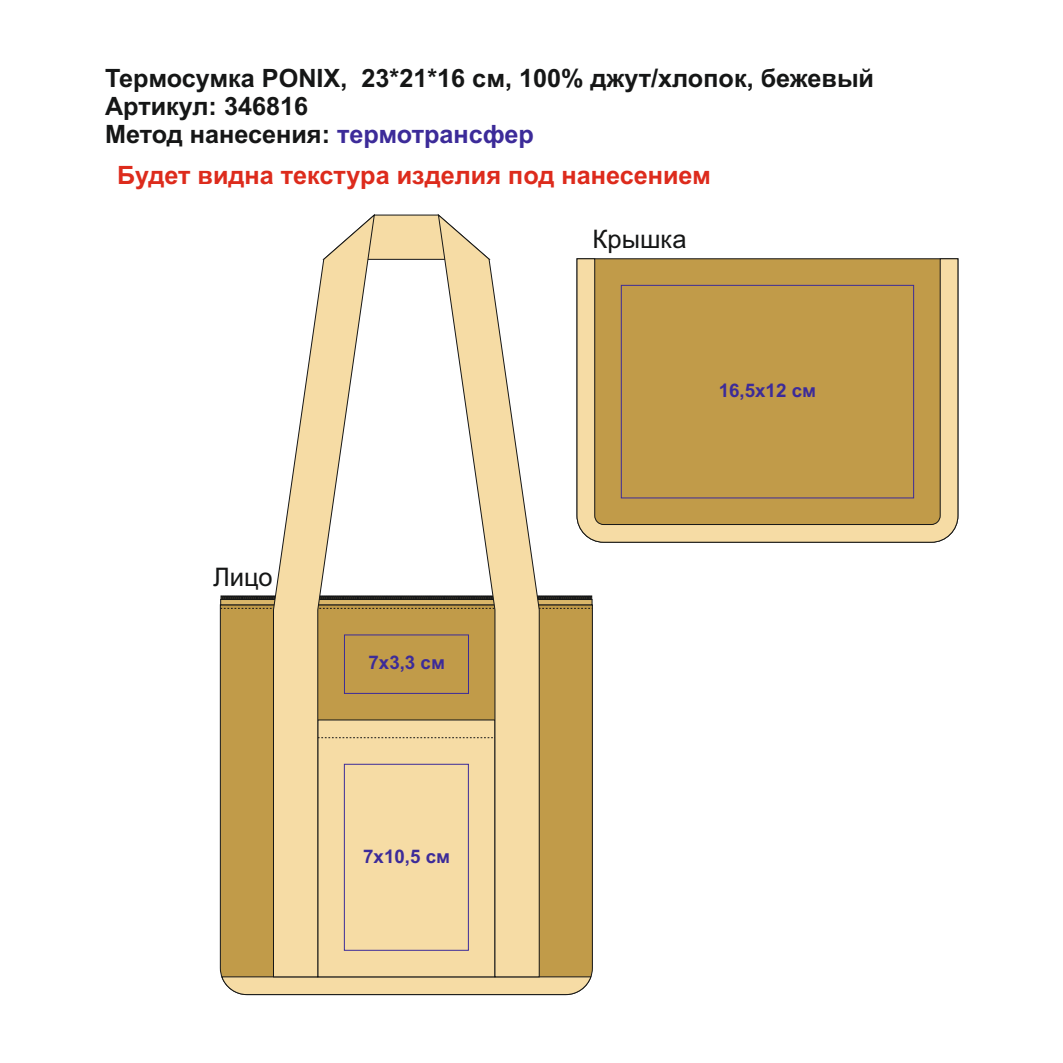
<style>
.page{position:relative;width:1063px;height:1063px;background:#fff}
.page>*{position:absolute;margin:0;border:0;box-sizing:border-box;transform-origin:0 0}
.t1{font:25.56px "Arial";color:#151616}
.t2{font:700 25.25px/28.2px "Arial";color:#151616}
.t3{font:700 25.25px "Arial";color:#dd2b1c}
.t4{font:700 18.75px "Arial";color:#3c2b99}
.s1{color:#3c2b99}
</style>
<div class="page">
<div style="left:220px;top:604px;width:373px;height:374px;background:#c19b49"></div>
<svg style="left:221px;top:976px;width:370px;height:19px;background:#e0c99a"></svg>
<div style="left:375px;top:720px;width:63px;height:257px;background:#f6dca5"></div>
<div style="left:375px;top:215px;width:63px;height:45px;background:#f6dca5"></div>
<svg style="left:375px;top:738px;width:63px;height:1px"></svg>
<svg style="left:220px;top:596px;width:372px;height:13px;background:#7d6a3e"></svg>
<svg style="left:438px;top:214px;width:102px;height:763px;fill:#f6dca5"></svg>
<div style="left:344px;top:764px;width:125px;height:186px;border:1px solid #3c2b99"></div>
<div style="left:344px;top:635px;width:125px;height:59px;border:1px solid #3c2b99"></div>
<svg style="left:273px;top:214px;width:102px;height:763px;fill:#f6dca5"></svg>
<svg style="left:577px;top:258px;width:381px;height:285px;background:#c6a357"></svg>
<div style="left:621px;top:285px;width:293px;height:213px;border:1px solid #3c2b99"></div>
<p class="t2" style="left:105px;top:66px;width:771px">Термосумка PONIX, 23*21*16 см, 100% джут/хлопок, бежевый<br>Артикул: 346816<br>Метод нанесения: <span class="s1">термотрансфер</span></p>
<p class="t3" style="left:117px;top:165px;width:595px">Будет видна текстура изделия под нанесением</p>
<p class="t1" style="left:213px;top:567px;width:61px">Лицо</p>
<p class="t4" style="left:368px;top:656px;width:78px">7х3,3 см</p>
<p class="t4" style="left:363px;top:849px;width:88px">7х10,5 см</p>
<p class="t1" style="left:593px;top:230px;width:95px">Крышка</p>
<p class="t4" style="left:719px;top:383px;width:99px">16,5х12 см</p>
</div>
